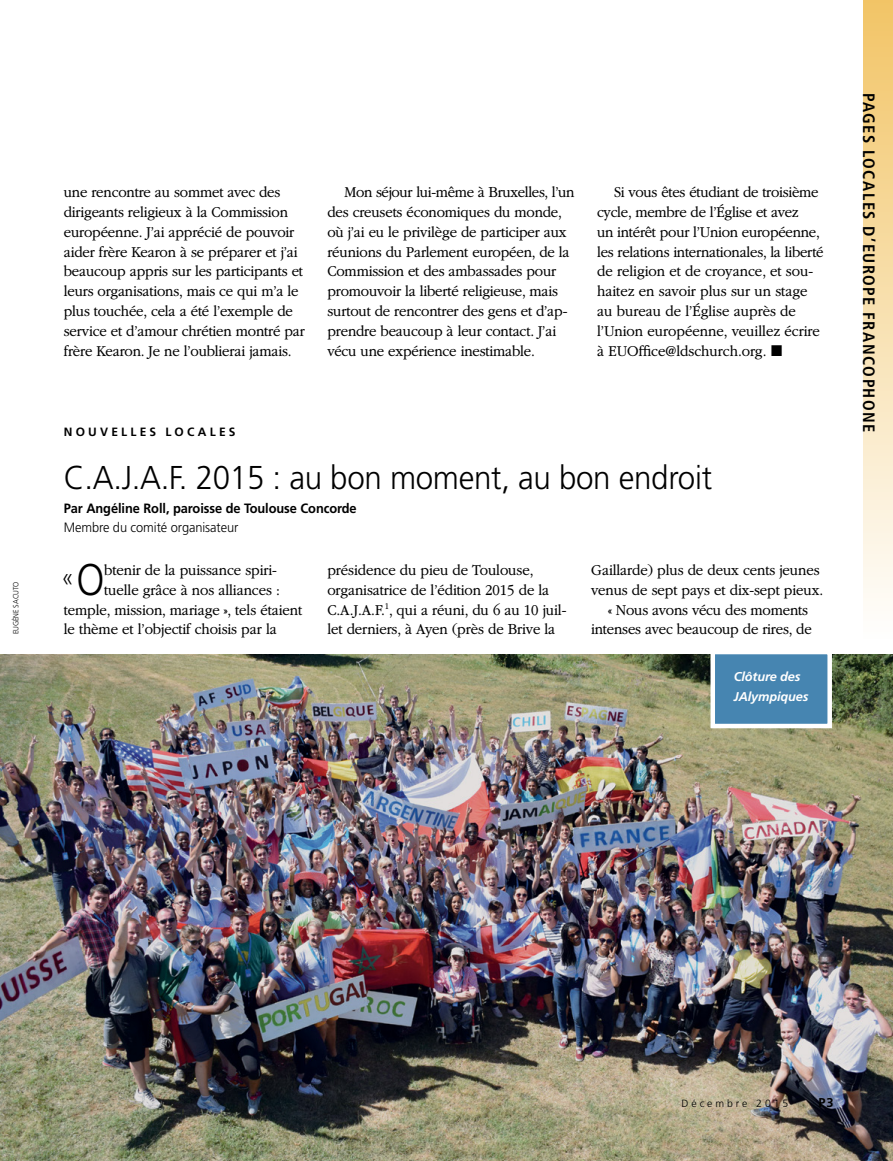
<style>
.page{position:relative;width:893px;height:1161px;background:#fff}
.page>*{position:absolute;margin:0;border:0;box-sizing:border-box;transform-origin:0 0}
.ARTCL_title_NEWS{font:300 33px "Frutigerlds Lat";letter-spacing:-.01em;color:#000;scale:.95 1}
.ARTCL_para_first_NEW{font:300 25.35px "Frutigerlds Lat";color:#000;scale:.88 1}
.t1{font:700 condensed 16.5px "Frutigerlds Lat";letter-spacing:.085em;color:#000}
.ARTCL_para_NEWS{font:300 15.75px/20px "Garamondlds Lat Plus";letter-spacing:-.015em;color:#000;scale:.95 1}
.ARTCL_para_first_NEW-2{font:300 15.75px/20px "Garamondlds Lat Plus";letter-spacing:-.01em;color:#000;scale:.95 1}
.ARTCL-BY_para_first{font:700 13.5px "Frutigerlds Lat";letter-spacing:-.005em;color:#000;scale:.95 1}
.ARTCL-BY_para{font:300 13.5px "Frutigerlds Lat";letter-spacing:-.005em;color:#000;scale:.95 1}
.FIGimg_CAP_para_NEWS{font:italic 700 12.75px/20.2px "Frutigerlds Lat";letter-spacing:-.01em;color:#fff}
.t2{font:700 12.75px "Frutigerlds Lat";color:#000}
.ARTCL_seriesTitle{font:700 12px "Frutigerlds Lat";letter-spacing:.27em;color:#000}
.t3{font:300 10.5px "Frutigerlds Lat";letter-spacing:.28em;color:#000}
.FIGimg-CRDT_para_FL{font:300 7.5px "Frutigerlds Lat";letter-spacing:-.01em;color:#000;scale:.95 1}
.s1{font-size:44.25px}
</style>
<div class="page">
<div style="left:863px;top:0;width:30px;height:639px;background:linear-gradient(to bottom,#f2c466,#fefefd)"></div>
<img style="left:0;top:654px;width:893px;height:507px">
<div style="left:710px;top:650px;width:122px;height:78px;background:#4685b1;border:4px solid #fff"></div>
<p class="FIGimg-CRDT_para_FL" style="left:10px;top:634px;width:57px;rotate:-90deg">EUGÈNE SACUTO</p>
<p class="ARTCL_para_NEWS" style="left:64px;top:182px;width:255px">une rencontre au sommet avec des dirigeants religieux à la Commission européenne. J’ai apprécié de pouvoir aider frère Kearon à se préparer et j’ai beaucoup appris sur les participants et leurs organisations, mais ce qui m’a le plus touchée, cela a été l’exemple de service et d’amour chrétien montré par frère Kearon. Je ne l’oublierai jamais.</p>
<p class="ARTCL_para_NEWS" style="left:327px;top:182px;width:262px;text-indent:17px">Mon séjour lui-même à Bruxelles, l’un des creusets économiques du monde, où j’ai eu le privilège de participer aux réunions du Parlement européen, de la Commission et des ambassades pour promouvoir la liberté religieuse, mais surtout de rencontrer des gens et d’ap&shy;prendre beaucoup à leur contact. J’ai vécu une expérience inestimable.</p>
<p class="ARTCL_para_NEWS" style="left:597px;top:182px;width:240px;text-indent:17px">Si vous êtes étudiant de troisième cycle, membre de l’Église et avez<br>un intérêt pour l’Union européenne, les relations internationales, la liberté de religion et de croyance, et sou&shy;haitez en savoir plus sur un stage au bureau de l’Église auprès de l’Union européenne, veuillez écrire à EUOffice@ldschurch.org. ◼</p>
<p class="ARTCL_seriesTitle" style="left:64px;top:422px;width:173px">NOUVELLES LOCALES</p>
<p class="ARTCL_title_NEWS" style="left:64px;top:454px;width:684px">C.A.J.A.F. 2015 : au bon moment, au bon endroit</p>
<p class="ARTCL-BY_para_first" style="left:64px;top:498px;width:310px">Par Angéline Roll, paroisse de Toulouse Concorde</p>
<p class="ARTCL-BY_para" style="left:64px;top:517px;width:185px">Membre du comité organisateur</p>
<p class="ARTCL_para_first_NEW" style="left:61px;top:558px;width:51px">« <span class="s1">O</span></p>
<p class="ARTCL_para_first_NEW-2" style="left:104px;top:559px;width:183px">btenir de la puissance spiri-</p>
<p class="ARTCL_para_first_NEW-2" style="left:327px;top:559px;width:253px">présidence du pieu de Toulouse, organisatrice de l’édition 2015 de la C.A.J.A.F.<sup>1</sup>, qui a réuni, du 6 au 10 juil&shy;let derniers, à Ayen (près de Brive la</p>
<p class="ARTCL_para_first_NEW-2" style="left:591px;top:559px;width:246px">Gaillarde) plus de deux cents jeunes venus de sept pays et dix-sept pieux.</p>
<p class="ARTCL_para_NEWS" style="left:591px;top:599px;width:234px;text-align:right">« Nous avons vécu des moments intenses avec beaucoup de rires, de</p>
<p class="FIGimg_CAP_para_NEWS" style="left:734px;top:666px;width:76px">Clôture des<br>JAlympiques</p>
<p class="ARTCL_para_first_NEW-2" style="left:104px;top:579px;width:186px">tuelle grâce à nos alliances :</p>
<p class="ARTCL_para_first_NEW-2" style="left:64px;top:599px;width:253px">temple, mission, mariage », tels étaient</p>
<p class="ARTCL_para_first_NEW-2" style="left:64px;top:619px;width:226px">le thème et l’objectif choisis par la</p>
<p class="t1" style="left:881px;top:93px;width:341px;rotate:90deg">PAGES LOCALES D’EUROPE FRANCOPHONE</p>
<p class="t3" style="left:681px;top:1095px;width:108px">Décembre 2015</p>
<p class="t2" style="left:819px;top:1092px;width:16px">P3</p>
</div>
